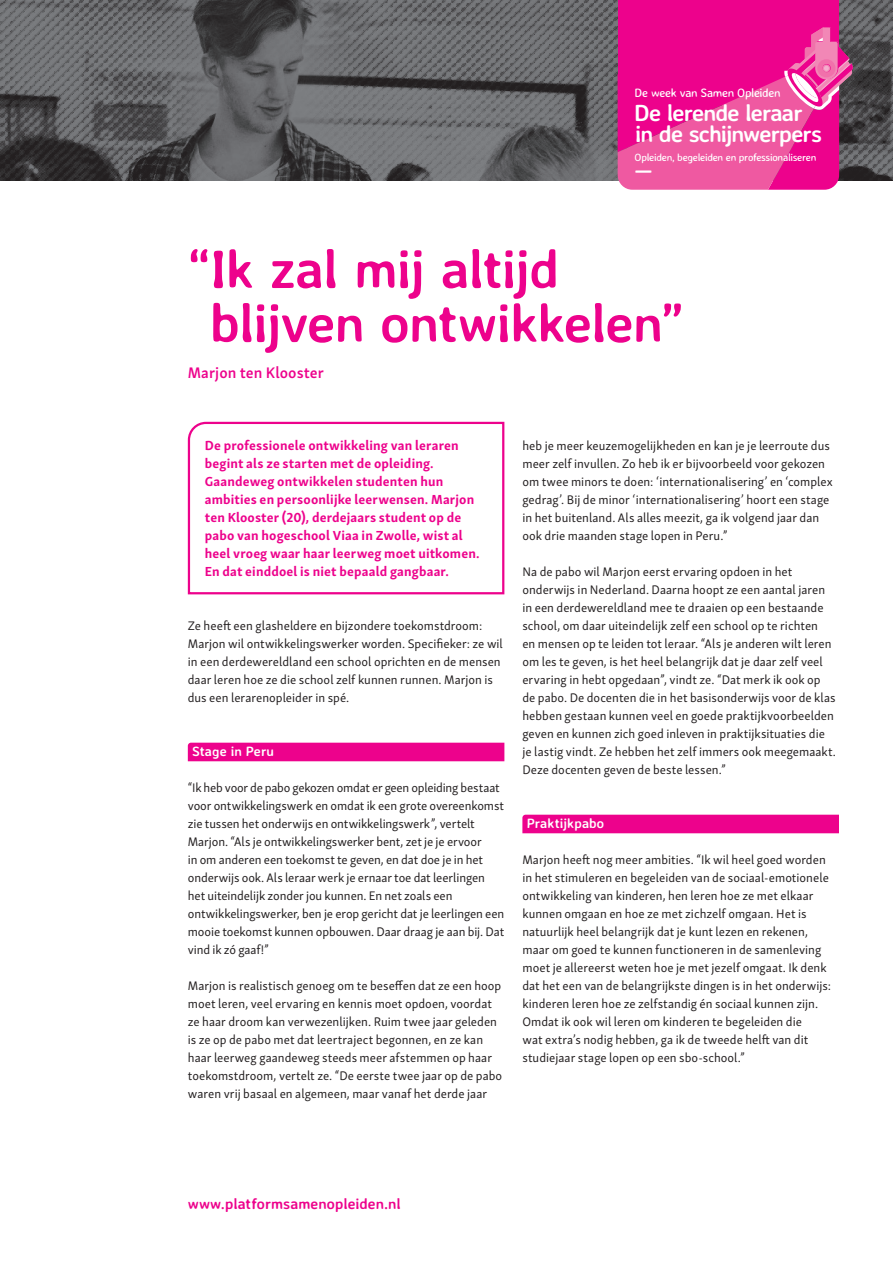
<style>
.page{position:relative;width:893px;height:1263px;background:#fff}
.page>*{position:absolute;margin:0;border:0;box-sizing:border-box;transform-origin:0 0}
.titel1{font:700 54px/54px "Averia Sans Libre";letter-spacing:-.02em;color:#ed028c}
.t1{font:700 23.25px/21.1px "Averia Sans Libre";letter-spacing:-.04em;color:#fff}
.par{font:600 15.75px "Skolar Sans Latn";letter-spacing:.005em;color:#ed028c}
.t2{font:700 15px "Averia Sans Libre";color:#ed028c}
.inl{font:700 13.5px/18px "Skolar Sans Latn";letter-spacing:.01em;color:#ed028c}
.kopje{font:700 13.5px "Averia Sans Libre";letter-spacing:.005em;color:#fff}
.par-2{font:12.75px/18px "Skolar Sans Latn";color:#231f20}
.t3{font:12.15px "Averia Sans Libre";letter-spacing:-.035em;color:#fff}
.t4{font:10.5px "Averia Sans Libre";letter-spacing:-.035em;color:#fff}
</style>
<div class="page">
<img style="left:0;top:0;width:893px;height:180px">
<svg style="left:187px;top:421px;width:318px;height:174px"></svg>
<div style="left:188px;top:743px;width:316px;height:18px;background:#ed028c"></div>
<div style="left:522px;top:815px;width:317px;height:18px;background:#ed028c"></div>
<div style="left:618px;top:0;width:221px;height:105px;background:#ed028c"></div>
<svg style="left:618px;top:28px;width:236px;height:162px"></svg>
<div style="left:823px;top:28px;width:7px;height:28px;background:#f287b6"></div>
<p class="t3" style="left:635px;top:86px;width:148px">De week van Samen Opleiden</p>
<p class="t1" style="left:635px;top:101px;width:189px">De lerende leraar in de schijnwerpers</p>
<p class="t4" style="left:635px;top:151px;width:183px">Opleiden, begeleiden en professionaliseren</p>
<p class="t1" style="left:635px;top:158px;width:20px">—</p>
<p class="titel1" style="left:210px;top:241px;width:475px;text-indent:-22px">“Ik zal mij altijd blijven ontwikkelen”</p>
<p class="par" style="left:188px;top:360px;width:138px">Marjon ten Klooster</p>
<p class="inl" style="left:205px;top:435px;width:276px">De professionele ontwikkeling van leraren begint als ze starten met de opleiding.<br>Gaandeweg ontwikkelen studenten hun ambities en persoonlijke leerwensen. Marjon ten Klooster (20), derdejaars student op de pabo van hogeschool Viaa in Zwolle, wist al heel vroeg waar haar leerweg moet uitkomen.<br>En dat einddoel is niet bepaald gangbaar.</p>
<p class="par-2" style="left:188px;top:616px;width:317px">Ze heeft een glasheldere en bijzondere toekomstdroom:<br>Marjon wil ontwikkelingswerker worden. Specifieker: ze wil in een derdewereldland een school oprichten en de mensen daar leren hoe ze die school zelf kunnen runnen. Marjon is dus een lerarenopleider in spé.</p>
<p class="kopje" style="left:192px;top:743px;width:84px">Stage in Peru</p>
<p class="par-2" style="left:188px;top:778px;width:318px">“Ik heb voor de pabo gekozen omdat er geen opleiding bestaat voor ontwikkelingswerk en omdat ik een grote overeenkomst zie tussen het onderwijs en ontwikkelingswerk”, vertelt Marjon. “Als je ontwikkelingswerker bent, zet je je ervoor<br>in om anderen een toekomst te geven, en dat doe je in het onderwijs ook. Als leraar werk je ernaar toe dat leerlingen het uiteindelijk zonder jou kunnen. En net zoals een ontwikkelingswerker, ben je erop gericht dat je leerlingen een mooie toekomst kunnen opbouwen. Daar draag je aan bij. Dat vind ik zó gaaf!”</p>
<p class="par-2" style="left:188px;top:976px;width:316px">Marjon is realistisch genoeg om te beseffen dat ze een hoop moet leren, veel ervaring en kennis moet opdoen, voordat ze haar droom kan verwezenlijken. Ruim twee jaar geleden is ze op de pabo met dat leertraject begonnen, en ze kan haar leerweg gaandeweg steeds meer afstemmen op haar toekomstdroom, vertelt ze. “De eerste twee jaar op de pabo waren vrij basaal en algemeen, maar vanaf het derde jaar</p>
<p class="par-2" style="left:522px;top:436px;width:312px">heb je meer keuzemogelijkheden en kan je je leerroute dus meer zelf invullen. Zo heb ik er bijvoorbeeld voor gekozen om twee minors te doen: ‘internationalisering’ en ‘complex gedrag’. Bij de minor ‘internationalisering’ hoort een stage in het buitenland. Als alles meezit, ga ik volgend jaar dan ook drie maanden stage lopen in Peru.”</p>
<p class="par-2" style="left:522px;top:562px;width:315px">Na de pabo wil Marjon eerst ervaring opdoen in het onderwijs in Nederland. Daarna hoopt ze een aantal jaren in een derdewereldland mee te draaien op een bestaande school, om daar uiteindelijk zelf een school op te richten<br>en mensen op te leiden tot leraar. “Als je anderen wilt leren om les te geven, is het heel belangrijk dat je daar zelf veel ervaring in hebt opgedaan”, vindt ze. “Dat merk ik ook op de pabo. De docenten die in het basisonderwijs voor de klas hebben gestaan kunnen veel en goede praktijkvoorbeelden geven en kunnen zich goed inleven in praktijksituaties die je lastig vindt. Ze hebben het zelf immers ook meegemaakt.<br>Deze docenten geven de beste lessen.”</p>
<p class="kopje" style="left:527px;top:815px;width:79px">Praktijkpabo</p>
<p class="par-2" style="left:522px;top:850px;width:310px">Marjon heeft nog meer ambities. “Ik wil heel goed worden in het stimuleren en begeleiden van de sociaal-emotionele ontwikkeling van kinderen, hen leren hoe ze met elkaar kunnen omgaan en hoe ze met zichzelf omgaan. Het is natuurlijk heel belangrijk dat je kunt lezen en rekenen, maar om goed te kunnen functioneren in de samenleving moet je allereerst weten hoe je met jezelf omgaat. Ik denk dat het een van de belangrijkste dingen is in het onderwijs: kinderen leren hoe ze zelfstandig én sociaal kunnen zijn.<br>Omdat ik ook wil leren om kinderen te begeleiden die<br>wat extra’s nodig hebben, ga ik de tweede helft van dit studiejaar stage lopen op een sbo-school.”</p>
<p class="t2" style="left:188px;top:1194px;width:215px">www.platformsamenopleiden.nl</p>
</div>
